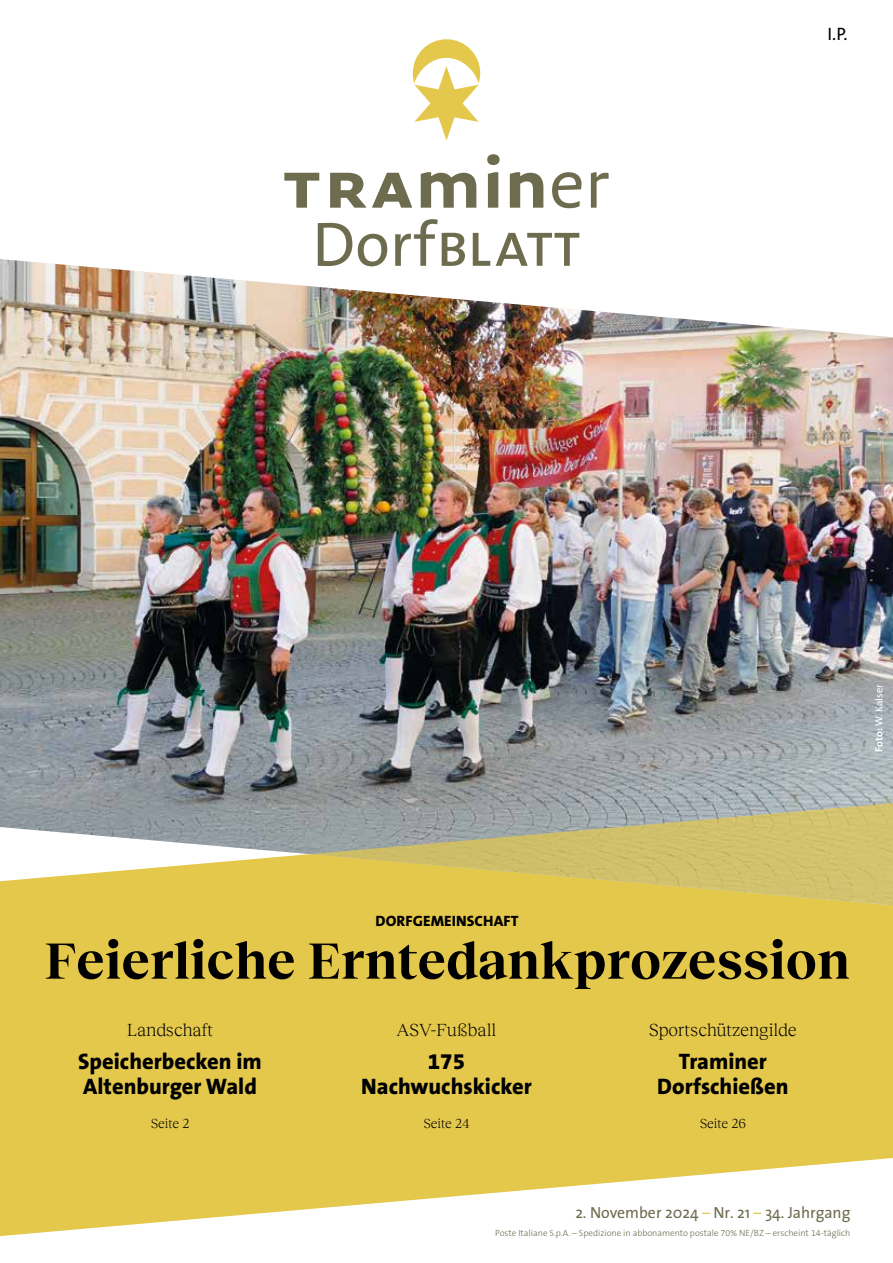
<style>
.page{position:relative;width:893px;height:1263px;background:#fff}
.page>*{position:absolute;margin:0;border:0;box-sizing:border-box;transform-origin:0 0}
.t1{font:700 52.5px "Reckless Neue";color:#000}
.t2{font:800 22.5px/25.5px "The Sans B8";color:#000;text-align:center}
.t3{font:300 18px "Reckless Neue";letter-spacing:-.01em;color:#000}
.t4{font:18px "The Sans";color:#000}
.t5{font:16.2px "The Sans";color:#6e6c4f}
.t6{font:800 15px "The Sans B8";letter-spacing:.01em;color:#000}
.t7{font:300 13.5px "Reckless Neue";letter-spacing:-.005em;color:#000}
.t8{font:10.5px "The Sans";color:#fff}
.t9{font:300 9px "The Sans B3";color:#6e6c4f}
.s1{font-family:"The Sans B7";font-weight:700}
.s2{color:#e4c84c}
</style>
<div class="page">
<svg style="left:0;top:906px;width:893px;height:331px;background:#e7ce61"></svg>
<img style="left:0;top:258px;width:893px;height:648px">
<svg style="left:310px;top:750px;width:583px;height:156px;background:#b8b182"></svg>
<svg style="left:413px;top:39px;width:67px;height:102px"></svg>
<svg style="left:284px;top:154px;width:325px;height:54px"></svg>
<svg style="left:318px;top:219px;width:261px;height:47px"></svg>
<h3 class="t4" style="left:827px;top:19px;width:22px">I.P.</h3>
<p class="t8" style="left:870px;top:752px;width:69px;rotate:-90deg"><span class="s1">Foto:</span> W. Kalser</p>
<h3 class="t6" style="left:375px;top:913px;width:145px">DORFGEMEINSCHAFT</h3>
<h1 class="t1" style="left:44px;top:922px;width:807px">Feierliche Erntedankprozession</h1>
<h3 class="t3" style="left:127px;top:1017px;width:88px">Landschaft</h3>
<h2 class="t2" style="left:78px;top:1049px;width:185px;text-align:left">Speicherbecken im<br>Altenburger Wald</h2>
<h3 class="t7" style="left:151px;top:1113px;width:40px">Seite 2</h3>
<h3 class="t3" style="left:396px;top:1017px;width:101px">ASV-Fußball</h3>
<h2 class="t2" style="left:361px;top:1049px;width:172px">175<br>Nachwuchskicker</h2>
<h3 class="t7" style="left:423px;top:1113px;width:48px">Seite 24</h3>
<h3 class="t3" style="left:649px;top:1017px;width:149px">Sportschützengilde</h3>
<h2 class="t2" style="left:657px;top:1049px;width:133px">Traminer<br>Dorfschießen</h2>
<h3 class="t7" style="left:700px;top:1113px;width:48px">Seite 26</h3>
<h3 class="t5" style="left:575px;top:1199px;width:277px">2. November 2024 <span class="s2">–</span> Nr. 21 <span class="s2">–</span> 34. Jahrgang</h3>
<p class="t9" style="left:495px;top:1228px;width:357px">Poste Italiane S.p.A. – Spedizione in abbonamento postale 70% NE/BZ – erscheint 14-täglich</p>
</div>
